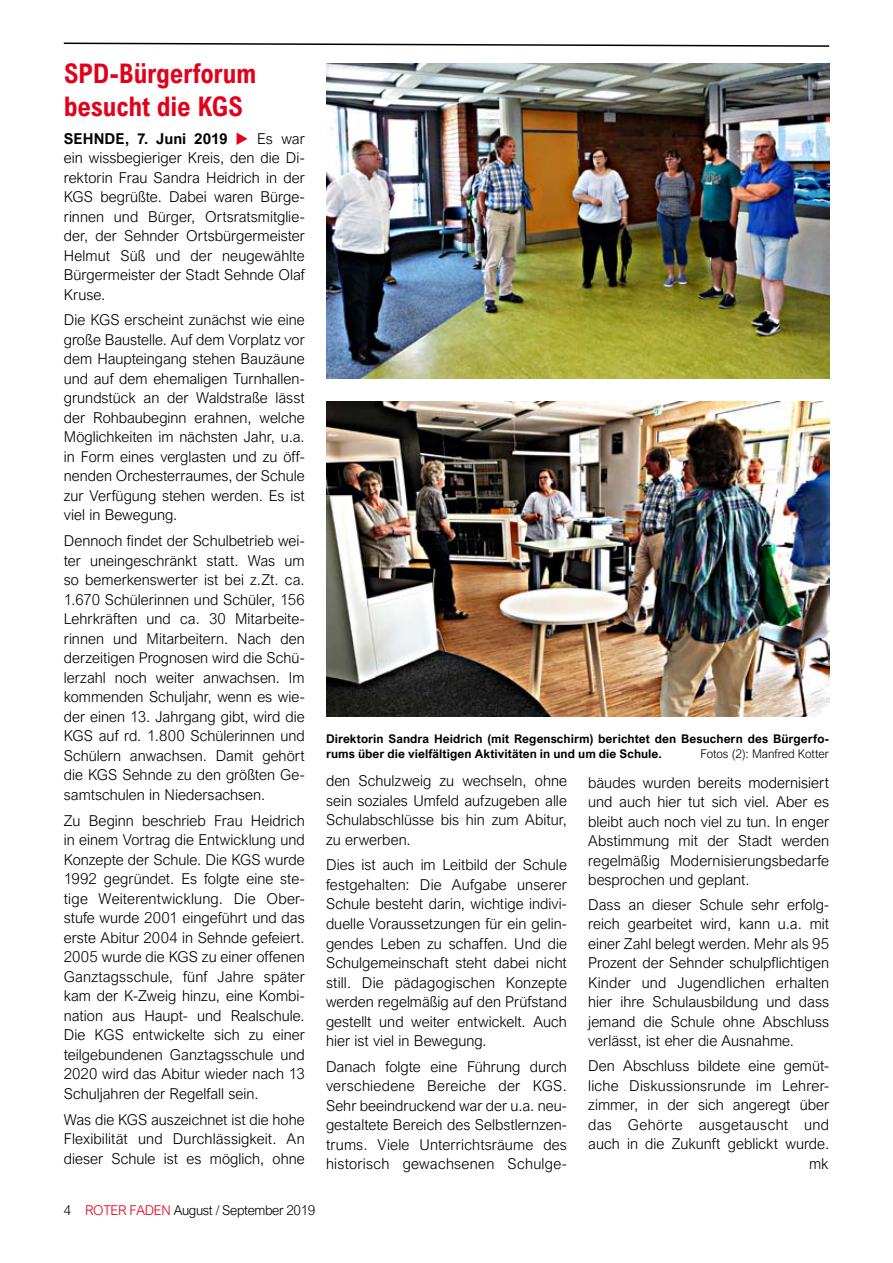
<style>
.page{position:relative;width:893px;height:1263px;background:#fff}
.page>*{position:absolute;margin:0;border:0;box-sizing:border-box;transform-origin:0 0}
.t1{font:700 27px/32.4px "Arial Nova Cond";letter-spacing:-.01em;color:#e2001a}
.t2{font:300 15px/19.5px "Arial Nova";letter-spacing:.005em;color:#000;text-align:justify}
.t3{font:700 15px "Arial Nova";color:#000}
.t4{font:300 13.5px "Arial Nova";letter-spacing:-.025em;color:#000}
.t5{font:700 12px/14.4px "Arial Nova";letter-spacing:.005em;color:#000}
.t6{font:300 12px "Arial Nova";letter-spacing:-.005em;color:#000}
.s1{font-weight:700}
.s2{color:#e2001a}
</style>
<div class="page">
<svg style="left:63px;top:42px;width:767px;height:5px"></svg>
<img style="left:326px;top:402px;width:503px;height:314px">
<img style="left:326px;top:64px;width:503px;height:314px">
<h1 class="t1" style="left:64px;top:57px;width:194px">SPD-Bürgerforum besucht die KGS</h1>
<p class="t3" style="left:64px;top:129px;width:31px">Sehnd</p>
<p class="t2" style="left:64px;top:128px;width:242px;text-indent:52px"><span class="s1">e, 7. Juni 2019</span> <span class="s2">◆</span> Es war ein wissbegieriger Kreis, den die Di&shy;rektorin Frau Sandra Heidrich in der KGS begrüßte. Dabei waren Bürge&shy;rinnen und Bürger, Ortsratsmitglie&shy;der, der Sehnder Ortsbürgermeister Helmut Süß und der neugewählte Bürgermeister der Stadt Sehnde Olaf Kruse.</p>
<p class="t2" style="left:64px;top:310px;width:242px">Die KGS erscheint zunächst wie eine große Baustelle. Auf dem Vorplatz vor dem Haupteingang stehen Bauzäune und auf dem ehemaligen Turnhallen&shy;grundstück an der Waldstraße lässt der Rohbaubeginn erahnen, welche Möglichkeiten im nächsten Jahr, u.a. in Form eines verglasten und zu öff&shy;nenden Orchesterraumes, der Schule zur Verfügung stehen werden. Es ist viel in Bewegung.</p>
<p class="t2" style="left:64px;top:531px;width:242px">Dennoch findet der Schulbetrieb wei&shy;ter uneingeschränkt statt. Was um so bemerkenswerter ist bei z.Zt. ca.<br>1.670 Schülerinnen und Schüler, 156<br>Lehrkräften und ca. 30 Mitarbeite&shy;rinnen und Mitarbeitern. Nach den derzeitigen Prognosen wird die Schü&shy;lerzahl noch weiter anwachsen. Im kommenden Schuljahr, wenn es wie&shy;der einen 13. Jahrgang gibt, wird die KGS auf rd. 1.800 Schülerinnen und Schülern anwachsen. Damit gehört die KGS Sehnde zu den größten Ge&shy;samtschulen in Niedersachsen.</p>
<p class="t2" style="left:64px;top:811px;width:242px">Zu Beginn beschrieb Frau Heidrich in einem Vortrag die Entwicklung und Konzepte der Schule. Die KGS wurde 1992 gegründet. Es folgte eine ste&shy;tige Weiterentwicklung. Die Ober&shy;stufe wurde 2001 eingeführt und das erste Abitur 2004 in Sehnde gefeiert.<br>2005 wurde die KGS zu einer offenen Ganztagsschule, fünf Jahre später kam der K-Zweig hinzu, eine Kombi&shy;nation aus Haupt- und Realschule.<br>Die KGS entwickelte sich zu einer teilgebundenen Ganztagsschule und 2020 wird das Abitur wieder nach 13<br>Schuljahren der Regelfall sein.</p>
<p class="t2" style="left:64px;top:1109px;width:242px">Was die KGS auszeichnet ist die hohe Flexibilität und Durchlässigkeit. An dieser Schule ist es möglich, ohne</p>
<p class="t5" style="left:326px;top:732px;width:505px">Direktorin Sandra Heidrich (mit Regenschirm) berichtet den Besuchern des Bürgerfo&shy;rums über die vielfältigen Aktivitäten in und um die Schule.</p>
<p class="t6" style="left:700px;top:746px;width:130px">Fotos (2): Manfred Kotter</p>
<p class="t2" style="left:326px;top:771px;width:242px">den Schulzweig zu wechseln, ohne sein soziales Umfeld aufzugeben alle Schulabschlüsse bis hin zum Abitur, zu erwerben.</p>
<p class="t2" style="left:326px;top:855px;width:242px">Dies ist auch im Leitbild der Schule festgehalten: Die Aufgabe unserer Schule besteht darin, wichtige indivi&shy;duelle Voraussetzungen für ein gelin&shy;gendes Leben zu schaffen. Und die Schulgemeinschaft steht dabei nicht still. Die pädagogischen Konzepte werden regelmäßig auf den Prüfstand gestellt und weiter entwickelt. Auch hier ist viel in Bewegung.</p>
<p class="t2" style="left:326px;top:1057px;width:242px">Danach folgte eine Führung durch verschiedene Bereiche der KGS.<br>Sehr beeindruckend war der u.a. neu&shy;gestaltete Bereich des Selbstlernzen&shy;trums. Viele Unterrichtsräume des historisch gewachsenen Schulge-</p>
<p class="t2" style="left:588px;top:772px;width:242px">bäudes wurden bereits modernisiert und auch hier tut sich viel. Aber es bleibt auch noch viel zu tun. In enger Abstimmung mit der Stadt werden regelmäßig Modernisierungsbedarfe besprochen und geplant.</p>
<p class="t2" style="left:588px;top:895px;width:242px">Dass an dieser Schule sehr erfolg&shy;reich gearbeitet wird, kann u.a. mit einer Zahl belegt werden. Mehr als 95<br>Prozent der Sehnder schulpflichtigen Kinder und Jugendlichen erhalten hier ihre Schulausbildung und dass jemand die Schule ohne Abschluss verlässt, ist eher die Ausnahme.</p>
<p class="t2" style="left:588px;top:1056px;width:242px;text-align:right">Den Abschluss bildete eine gemüt&shy;liche Diskussionsrunde im Lehrer&shy;zimmer, in der sich angeregt über das Gehörte ausgetauscht und auch in die Zukunft geblickt wurde. mk</p>
<p class="t4" style="left:64px;top:1203px;width:253px">4 <span class="s2">ROTER FADEN</span> August / September 2019</p>
</div>
